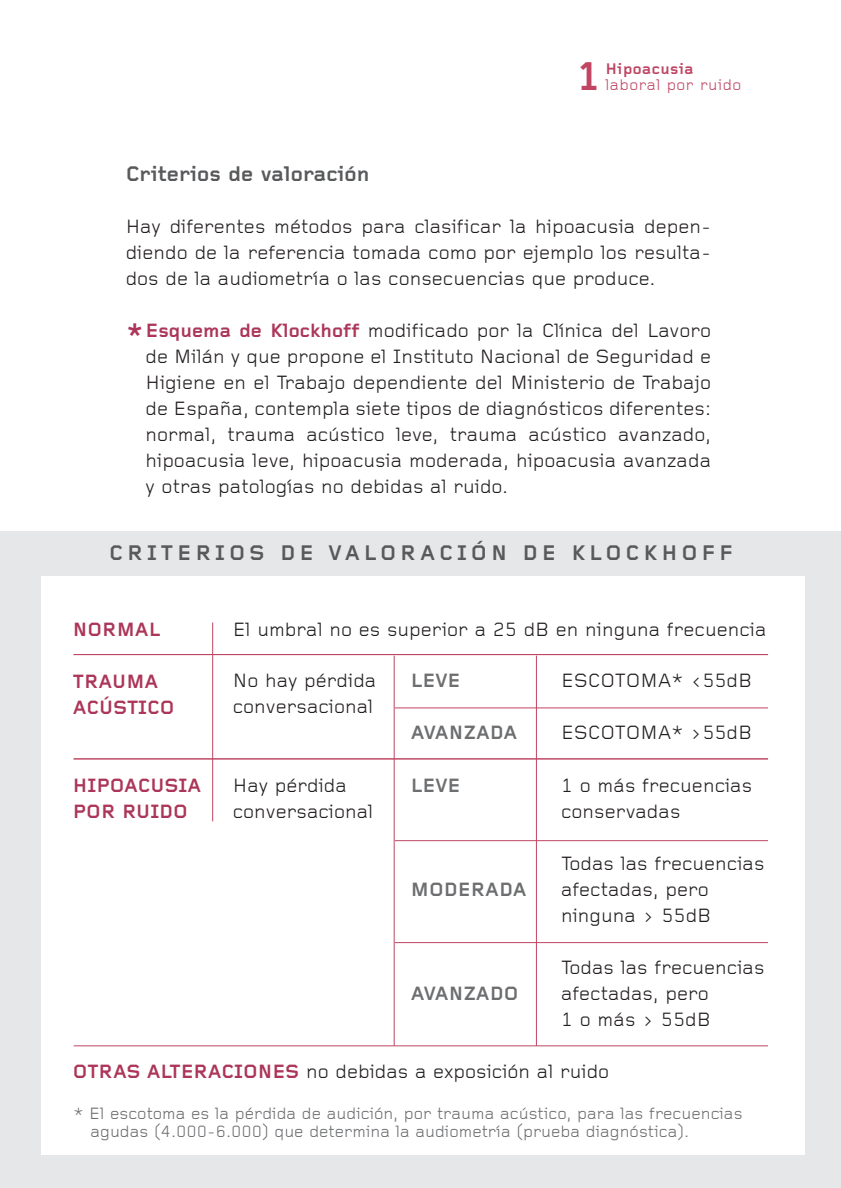
<style>
.page{position:relative;width:841px;height:1188px;background:#fff}
.page>*{position:absolute;margin:0;border:0;box-sizing:border-box;transform-origin:0 0}
.t1{font:700 41.8px "Foundry Gridnik";color:#bf4563}
.t2{font:700 28px "Foundry Gridnik";color:#ac3659}
.t3{font:700 22px "Foundry Gridnik";letter-spacing:.18em;color:#58595b}
.t4{font:700 22px "Foundry Gridnik";color:#58595b}
.t5{font:20px/26px "Foundry Gridnik";color:#231f20}
.t6{font:700 20px/26px "Foundry Gridnik";color:#ac3659}
.t7{font:700 20px "Foundry Gridnik";color:#6d6e70}
.t8{font:17px/18px "Foundry Gridnik";color:#6d6e70}
.t9{font:16px "Foundry Gridnik";letter-spacing:.03em;color:#bf4563}
.t10{font:700 16px "Foundry Gridnik";letter-spacing:.03em;color:#bf4563}
.s1{font-weight:700;color:#ac3659}
</style>
<div class="page">
<div style="left:0;top:531px;width:841px;height:639px;background:#e6e7e8"></div>
<div style="left:41px;top:576px;width:764px;height:594px;background:#fff"></div>
<div style="left:0;top:1155px;width:841px;height:33px;background:#e6e7e8"></div>
<hr style="left:212px;top:622px;width:1px;height:199px;background:#bf4563">
<hr style="left:74px;top:654px;width:694px;height:1px;background:#bf4563">
<hr style="left:74px;top:758px;width:694px;height:1px;background:#bf4563">
<hr style="left:74px;top:1045px;width:694px;height:1px;background:#bf4563">
<hr style="left:395px;top:707px;width:373px;height:1px;background:#bf4563">
<hr style="left:395px;top:840px;width:373px;height:1px;background:#bf4563">
<hr style="left:395px;top:942px;width:373px;height:1px;background:#bf4563">
<hr style="left:536px;top:655px;width:1px;height:391px;background:#bf4563">
<hr style="left:394px;top:655px;width:1px;height:391px;background:#bf4563">
<h1 class="t1" style="left:576px;top:62px;width:27px">1</h1>
<p class="t10" style="left:605px;top:63px;width:90px">Hipoacusia</p>
<p class="t9" style="left:605px;top:79px;width:137px">laboral por ruido</p>
<p class="t4" style="left:126px;top:166px;width:245px">Criterios de valoración</p>
<p class="t5" style="left:126px;top:215px;width:587px;text-align:justify">Hay diferentes métodos para clasificar la hipoacusia depen&shy;diendo de la referencia tomada como por ejemplo los resulta&shy;dos de la audiometría o las consecuencias que produce.</p>
<p class="t5" style="left:146px;top:319px;width:567px;text-align:justify"><span class="s1">Esquema de Klockhoff</span> modificado por la Clínica del Lavoro de Milán y que propone el Instituto Nacional de Seguridad e Higiene en el Trabajo dependiente del Ministerio de Trabajo de España, contempla siete tipos de diagnósticos diferentes: normal, trauma acústico leve, trauma acústico avanzado, hipoacusia leve, hipoacusia moderada, hipoacusia avanzada y otras patologías no debidas al ruido.</p>
<h2 class="t2" style="left:127px;top:323px;width:18px">*</h2>
<p class="t3" style="left:109px;top:545px;width:625px">CRITERIOS DE VALORACIÓN DE KLOCKHOFF</p>
<p class="t6" style="left:73px;top:618px;width:89px">NORMAL</p>
<p class="t6" style="left:73px;top:670px;width:103px">TRAUMA<br>ACÚSTICO</p>
<p class="t6" style="left:73px;top:774px;width:130px">HIPOACUSIA<br>POR RUIDO</p>
<p class="t5" style="left:233px;top:618px;width:535px">El umbral no es superior a 25 dB en ninguna frecuencia</p>
<p class="t5" style="left:233px;top:669px;width:145px">No hay pérdida conversacional</p>
<p class="t5" style="left:561px;top:669px;width:193px">ESCOTOMA* &lt;55dB</p>
<p class="t5" style="left:561px;top:721px;width:193px">ESCOTOMA* &gt;55dB</p>
<p class="t7" style="left:411px;top:673px;width:51px">LEVE</p>
<p class="t7" style="left:411px;top:725px;width:108px">AVANZADA</p>
<p class="t5" style="left:233px;top:774px;width:142px">Hay pérdida conversacional</p>
<p class="t5" style="left:561px;top:774px;width:193px">1 o más frecuencias conservadas</p>
<p class="t5" style="left:561px;top:852px;width:205px">Todas las frecuencias afectadas, pero ninguna &gt; 55dB</p>
<p class="t5" style="left:561px;top:956px;width:205px">Todas las frecuencias afectadas, pero<br>1 o más &gt; 55dB</p>
<p class="t7" style="left:411px;top:778px;width:51px">LEVE</p>
<p class="t7" style="left:411px;top:882px;width:117px">MODERADA</p>
<p class="t7" style="left:411px;top:986px;width:109px">AVANZADO</p>
<p class="t5" style="left:73px;top:1060px;width:538px"><span class="s1">OTRAS ALTERACIONES</span> no debidas a exposición al ruido</p>
<p class="t8" style="left:90px;top:1105px;width:654px;text-indent:-17px">* El escotoma es la pérdida de audición, por trauma acústico, para las frecuencias agudas (4.000-6.000) que determina la audiometría (prueba diagnóstica).</p>
</div>
